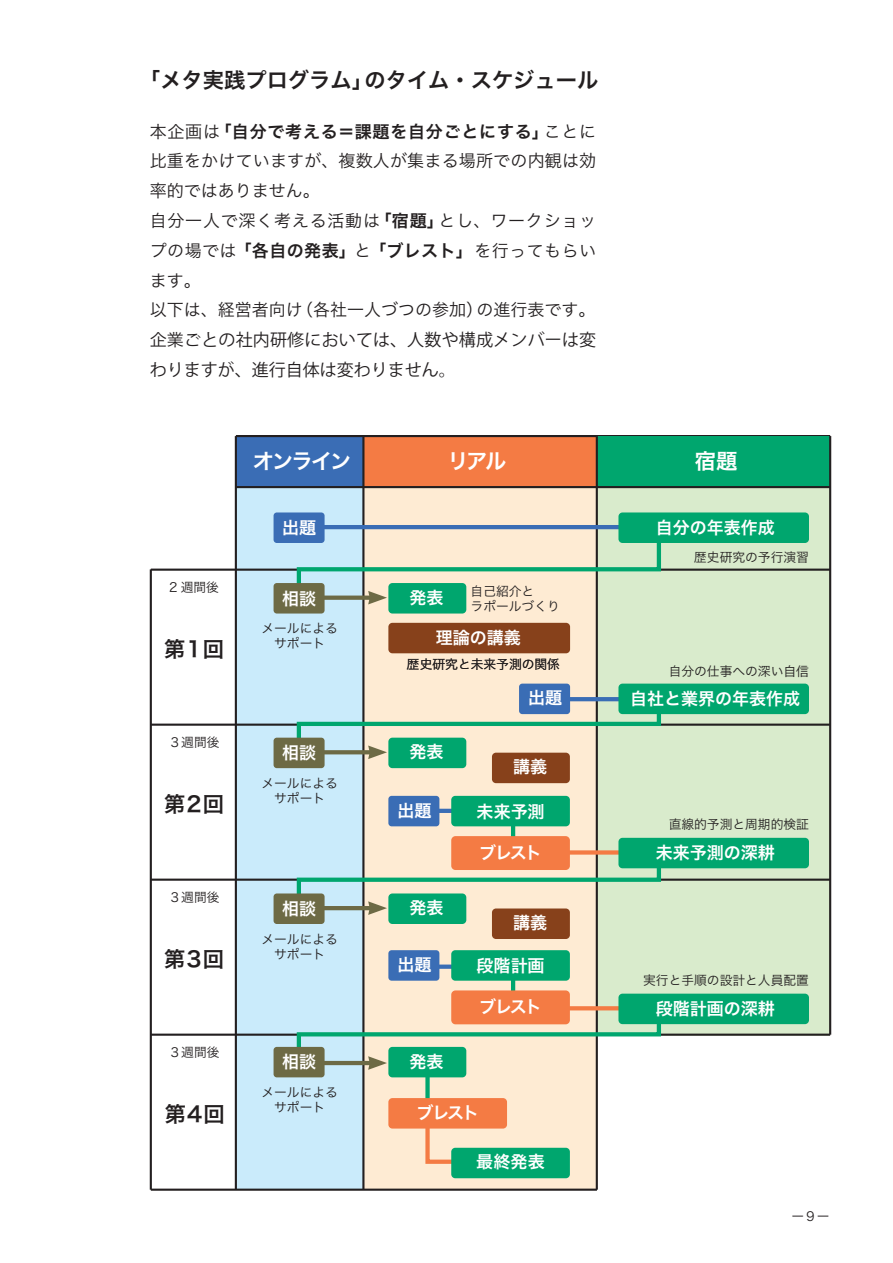
<style>
.page{position:relative;width:893px;height:1263px;background:#fff}
.page>*{position:absolute;margin:0;border:0;box-sizing:border-box;transform-origin:0 0}
.t1{font:21.3px "Hiragino Sans W6";color:#231f20}
.t2{font:21.3px "Hiragino Sans W6";letter-spacing:-.09em;color:#fff}
.t3{font:16.95px/29.7px "Hiragino Sans W3";letter-spacing:.01em;color:#231f20}
.t4{font:16.95px "Hiragino Sans W6";color:#fff}
.t5{font:16.95px/29.7px "Koz Go Pr 6 N";letter-spacing:.01em;color:#231f20}
.t6{font:16.95px "Hiragino Sans W6";letter-spacing:.045em;color:#231f20}
.t7{font:12.75px/15px "Hiragino Sans W3";color:#231f20;text-align:center}
.s1{font-family:"Hiragino Sans W3"}
.s2{font-family:"Hiragino Sans W6"}
.s3{font-family:"Koz Go Pr 6 N"}
</style>
<div class="page">
<div style="left:596px;top:488px;width:234px;height:547px;background:#d9ebcc"></div>
<div style="left:364px;top:487px;width:233px;height:702px;background:#feebd3"></div>
<div style="left:236px;top:487px;width:128px;height:702px;background:#caebfb"></div>
<div style="left:236px;top:436px;width:128px;height:51px;background:#3a6db5"></div>
<div style="left:364px;top:436px;width:233px;height:52px;background:#f47b44"></div>
<hr style="left:236px;top:435px;width:594px;height:2px;background:#231f20">
<hr style="left:151px;top:1188px;width:446px;height:3px;background:#231f20">
<div style="left:596px;top:436px;width:234px;height:52px;background:#00a66e"></div>
<hr style="left:236px;top:486px;width:594px;height:2px;background:#231f20">
<hr style="left:151px;top:569px;width:679px;height:2px;background:#231f20">
<hr style="left:151px;top:724px;width:679px;height:2px;background:#231f20">
<hr style="left:151px;top:1033px;width:679px;height:3px;background:#231f20">
<hr style="left:151px;top:878px;width:679px;height:3px;background:#231f20">
<hr style="left:235px;top:436px;width:2px;height:754px;background:#231f20">
<hr style="left:150px;top:569px;width:2px;height:621px;background:#231f20">
<hr style="left:362px;top:436px;width:2px;height:754px;background:#231f20">
<hr style="left:596px;top:436px;width:2px;height:754px;background:#231f20">
<div style="left:519px;top:684px;width:51px;height:30px;background:#3a6db5;border-radius:3px"></div>
<hr style="left:829px;top:436px;width:2px;height:599px;background:#231f20">
<hr style="left:321px;top:525px;width:302px;height:4px;background:#3a6db5">
<svg style="left:423px;top:1128px;width:42px;height:36px"></svg>
<div style="left:425px;top:1070px;width:5px;height:30px;background:#00a66e"></div>
<div style="left:388px;top:1047px;width:78px;height:30px;background:#00a66e;border-radius:4px"></div>
<div style="left:388px;top:1098px;width:119px;height:30px;background:#f47b44;border-radius:4px"></div>
<div style="left:388px;top:623px;width:182px;height:30px;background:#87411b;border-radius:4px"></div>
<div style="left:274px;top:583px;width:51px;height:30px;background:#6d6a45;border-radius:3px"></div>
<div style="left:388px;top:583px;width:78px;height:30px;background:#00a66e;border-radius:4px"></div>
<svg style="left:295px;top:535px;width:368px;height:69px"></svg>
<div style="left:618px;top:684px;width:191px;height:30px;background:#00a66e;border-radius:4px"></div>
<div style="left:388px;top:738px;width:78px;height:30px;background:#00a66e;border-radius:4px"></div>
<div style="left:492px;top:753px;width:78px;height:30px;background:#87411b;border-radius:4px"></div>
<svg style="left:295px;top:694px;width:368px;height:65px"></svg>
<div style="left:388px;top:893px;width:78px;height:31px;background:#00a66e;border-radius:4px"></div>
<div style="left:492px;top:908px;width:78px;height:31px;background:#87411b;border-radius:4px"></div>
<svg style="left:295px;top:820px;width:368px;height:95px"></svg>
<hr style="left:406px;top:809px;width:55px;height:4px;background:#3a6db5">
<div style="left:406px;top:964px;width:55px;height:5px;background:#3a6db5"></div>
<div style="left:618px;top:838px;width:191px;height:30px;background:#00a66e;border-radius:4px"></div>
<div style="left:618px;top:512px;width:191px;height:31px;background:#00a66e;border-radius:4px"></div>
<div style="left:451px;top:836px;width:119px;height:34px;background:#f47b44;border-radius:4px"></div>
<div style="left:274px;top:512px;width:51px;height:31px;background:#3a6db5;border-radius:3px"></div>
<div style="left:618px;top:994px;width:191px;height:30px;background:#00a66e;border-radius:4px"></div>
<div style="left:451px;top:796px;width:119px;height:30px;background:#00a66e;border-radius:4px"></div>
<svg style="left:295px;top:974px;width:368px;height:96px"></svg>
<div style="left:451px;top:990px;width:119px;height:34px;background:#f47b44;border-radius:4px"></div>
<div style="left:451px;top:950px;width:119px;height:31px;background:#00a66e;border-radius:4px"></div>
<div style="left:451px;top:1148px;width:119px;height:30px;background:#00a66e;border-radius:4px"></div>
<div style="left:388px;top:796px;width:51px;height:30px;background:#3a6db5;border-radius:3px"></div>
<div style="left:388px;top:950px;width:51px;height:31px;background:#3a6db5;border-radius:3px"></div>
<div style="left:274px;top:738px;width:51px;height:30px;background:#6d6a45;border-radius:3px"></div>
<div style="left:274px;top:893px;width:51px;height:31px;background:#6d6a45;border-radius:3px"></div>
<div style="left:274px;top:1047px;width:51px;height:30px;background:#6d6a45;border-radius:3px"></div>
<h1 class="t1" style="left:139px;top:61px;width:461px">「メタ実践プログラム」のタイム・スケジュール</h1>
<h2 class="t6" style="left:150px;top:116px;width:448px"><span class="s1">本企画は</span>「自分で考える＝課題を自分ごとにする」<span class="s1">ことに</span></h2>
<h2 class="t3" style="left:150px;top:145px;width:448px">比重をかけていますが、複数人が集まる場所での内観は効率的ではありません。<br>自分一人で深く考える活動は<span class="s2">「宿題」</span>とし、ワークショップの場では<span class="s2">「各自の発表」</span>と<span class="s2">「ブレスト」</span>を行ってもらいます。<br>以下は、経営者向け（各社一人づつの参加）の進行表です。</h2>
<h2 class="t5" style="left:150px;top:325px;width:448px"><span class="s1">企業</span>ごとの社内研修においては、人数や構成メンバーは変わりますが、進行自体は変わりません。</h2>
<h1 class="t2" style="left:253px;top:442px;width:100px">オンライン</h1>
<h1 class="t2" style="left:447px;top:442px;width:60px">リアル</h1>
<h1 class="t2" style="left:695px;top:442px;width:44px">宿題</h1>
<p class="t7" style="left:169px;top:579px;width:51px">2 週間後</p>
<h1 class="t1" style="left:164px;top:630px;width:61px">第1回</h1>
<p class="t7" style="left:169px;top:734px;width:53px">３週間後</p>
<h1 class="t1" style="left:164px;top:785px;width:61px">第2回</h1>
<p class="t7" style="left:169px;top:889px;width:53px">３週間後</p>
<h1 class="t1" style="left:164px;top:940px;width:61px">第3回</h1>
<p class="t7" style="left:169px;top:1043px;width:53px">３週間後</p>
<h1 class="t1" style="left:165px;top:1095px;width:61px">第4回</h1>
<h2 class="t4" style="left:282px;top:512px;width:36px">出題</h2>
<h2 class="t4" style="left:282px;top:583px;width:36px">相談</h2>
<h2 class="t4" style="left:410px;top:582px;width:36px">発表</h2>
<p class="t7" style="left:471px;top:582px;width:91px;text-align:left">自己紹介と<br>ラポールづくり</p>
<p class="t7" style="left:261px;top:620px;width:78px">メールによるサポート</p>
<h2 class="t4" style="left:282px;top:737px;width:36px">相談</h2>
<p class="t7" style="left:261px;top:775px;width:78px">メールによるサポート</p>
<h2 class="t4" style="left:282px;top:893px;width:36px">相談</h2>
<p class="t7" style="left:261px;top:930px;width:78px">メールによるサポート</p>
<h2 class="t4" style="left:282px;top:1047px;width:36px">相談</h2>
<p class="t7" style="left:261px;top:1084px;width:78px">メールによるサポート</p>
<h2 class="t4" style="left:436px;top:623px;width:87px">理論の講義</h2>
<p class="t7" style="left:407px;top:656px;width:155px">歴史研究と未来予測の関係</p>
<h2 class="t4" style="left:410px;top:737px;width:36px">発表</h2>
<h2 class="t4" style="left:398px;top:795px;width:36px">出題</h2>
<h2 class="t4" style="left:410px;top:892px;width:36px">発表</h2>
<h2 class="t4" style="left:398px;top:949px;width:36px">出題</h2>
<h2 class="t4" style="left:528px;top:683px;width:36px">出題</h2>
<h2 class="t4" style="left:513px;top:752px;width:36px">講義</h2>
<h2 class="t4" style="left:477px;top:796px;width:69px">未来予測</h2>
<h2 class="t4" style="left:479px;top:837px;width:64px">ブレスト</h2>
<h2 class="t4" style="left:513px;top:907px;width:36px">講義</h2>
<h2 class="t4" style="left:476px;top:950px;width:70px">段階計画</h2>
<h2 class="t4" style="left:479px;top:991px;width:64px">ブレスト</h2>
<h2 class="t4" style="left:410px;top:1046px;width:36px">発表</h2>
<h2 class="t4" style="left:416px;top:1097px;width:64px">ブレスト</h2>
<h2 class="t4" style="left:476px;top:1146px;width:70px">最終発表</h2>
<h2 class="t4" style="left:656px;top:512px;width:121px">自分の年表作成</h2>
<p class="t7" style="left:694px;top:548px;width:116px">歴史研究の予行演習</p>
<p class="t7" style="left:669px;top:662px;width:142px">自分の仕事への深い<span class="s3">自信</span></p>
<h2 class="t4" style="left:630px;top:683px;width:172px">自社と業界の年表作成</h2>
<p class="t7" style="left:669px;top:815px;width:142px">直線的予測と周期的検証</p>
<h2 class="t4" style="left:656px;top:837px;width:121px">未来予測の深耕</h2>
<p class="t7" style="left:643px;top:971px;width:167px">実行と手順の設計と人員配置</p>
<h2 class="t4" style="left:656px;top:993px;width:121px">段階計画の深耕</h2>
<p class="t7" style="left:791px;top:1208px;width:40px">ー９ー</p>
</div>
